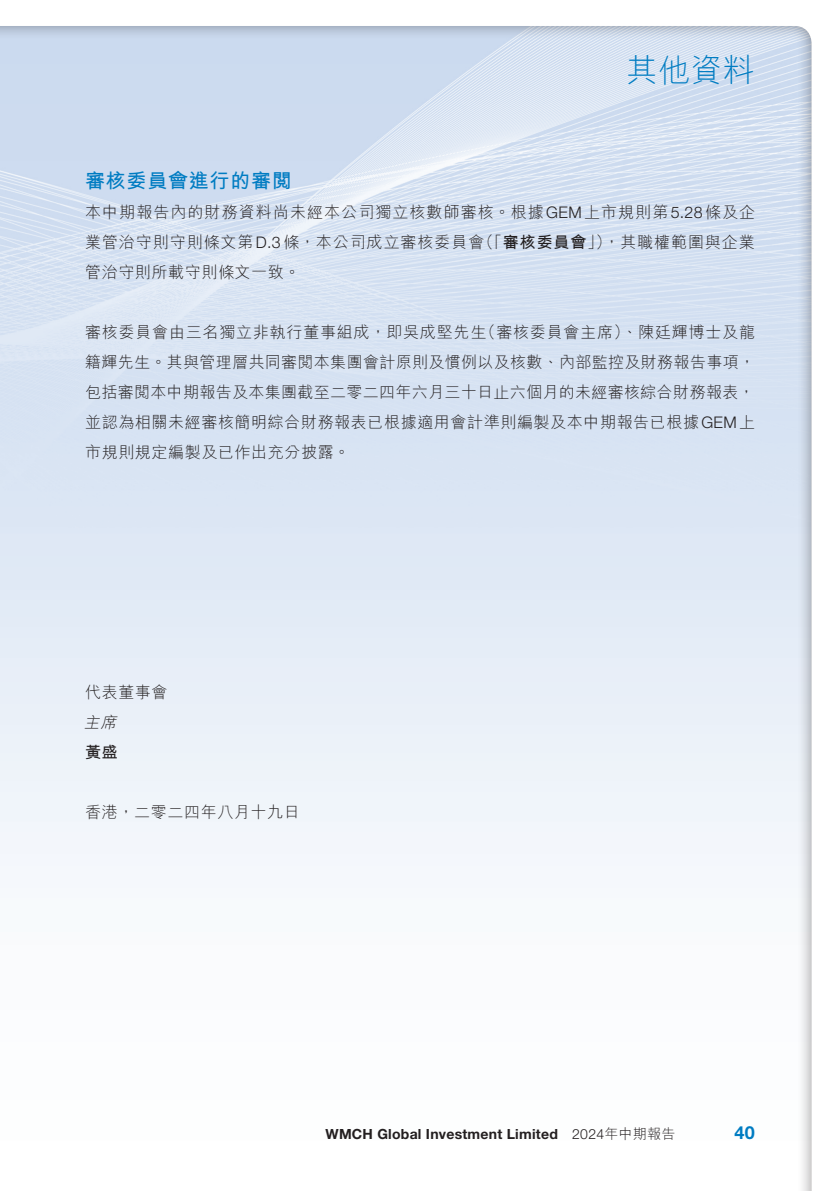
<style>
.page{position:relative;width:840px;height:1191px;background:#fff}
.page>*{position:absolute;margin:0;border:0;box-sizing:border-box;transform-origin:0 0}
.t1{font:300 32px "M Hei HK";color:#007cc2}
._01_H1{font:700 20px "M Hei HK";letter-spacing:.035em;color:#007cc2}
.t2{font:700 18px "Helvetica Neue LT Std";color:#007cc2}
._00_txt{font:300 16px/30px "M Hei HK";letter-spacing:.035em;color:#231f20}
._00_txt-2{font:300 16px/30px "M Hei HK";letter-spacing:.065em;color:#231f20;text-align:right}
._00_txt-3{font:300 16px/30px "M Hei HK";letter-spacing:.055em;color:#231f20}
._00_txt-4{font:700 16px "M Hei HK";letter-spacing:.055em;color:#231f20}
._00_txt-5{font:italic 300 16px "M Hei HK";color:#231f20}
.t3{font:700 14px "Helvetica Neue LT Std";letter-spacing:.015em;color:#231f20}
.t4{font:300 14px "M Hei HK";letter-spacing:.015em;color:#231f20}
.s1{font-family:"Helvetica Neue LT Std"}
.s2{font-weight:300}
</style>
<div class="page">
<div style="left:0;top:25px;width:828px;height:1166px;background:#231f20;opacity:.5"></div>
<h1 class="t1" style="left:626px;top:54px;width:130px">其他資料</h1>
<p class="_01_H1" style="left:85px;top:166px;width:208px">審核委員會進行的審閱</p>
<p class="_00_txt-2" style="left:85px;top:197px;width:671px">本中期報告內的財務資料尚未經本公司獨立核數師審核。根據<span class="s1">GEM</span>上市規則第<span class="s1">5.28</span>條及企，其職權範圍與企業</p>
<p class="_00_txt-4" style="left:477px;top:230px;width:135px"><span class="s2">（「</span>審核委員會<span class="s2">」）</span></p>
<p class="_00_txt-3" style="left:85px;top:227px;width:400px">業管治守則守則條文第<span class="s1">D.3</span>條，本公司成立審核委員會管治守則所載守則條文一致。</p>
<p class="_00_txt" style="left:479px;top:317px;width:276px">（審核委員會主席）、陳廷輝博士及龍</p>
<p class="_00_txt" style="left:85px;top:317px;width:671px">審核委員會由三名獨立非執行董事組成，即吳成堅先生<br>籍輝先生。其與管理層共同審閱本集團會計原則及慣例以及核數、內部監控及財務報告事項，包括審閱本中期報告及本集團截至二零二四年六月三十日止六個月的未經審核綜合財務報表，並認為相關未經審核簡明綜合財務報表已根據適用會計準則編製及本中期報告已根據<span class="s1">GEM</span>上市規則規定編製及已作出充分披露。</p>
<p class="_00_txt" style="left:85px;top:677px;width:84px">代表董事會</p>
<p class="_00_txt-5" style="left:84px;top:714px;width:37px">主席</p>
<p class="_00_txt-4" style="left:85px;top:740px;width:34px">黃盛</p>
<p class="_00_txt" style="left:85px;top:797px;width:216px">香港，二零二四年八月十九日</p>
<p class="t3" style="left:325px;top:1125px;width:234px">WMCH Global Investment Limited</p>
<p class="t4" style="left:572px;top:1126px;width:105px"><span class="s1">2024</span>年中期報告</p>
<p class="t2" style="left:734px;top:1121px;width:22px">40</p>
</div>
